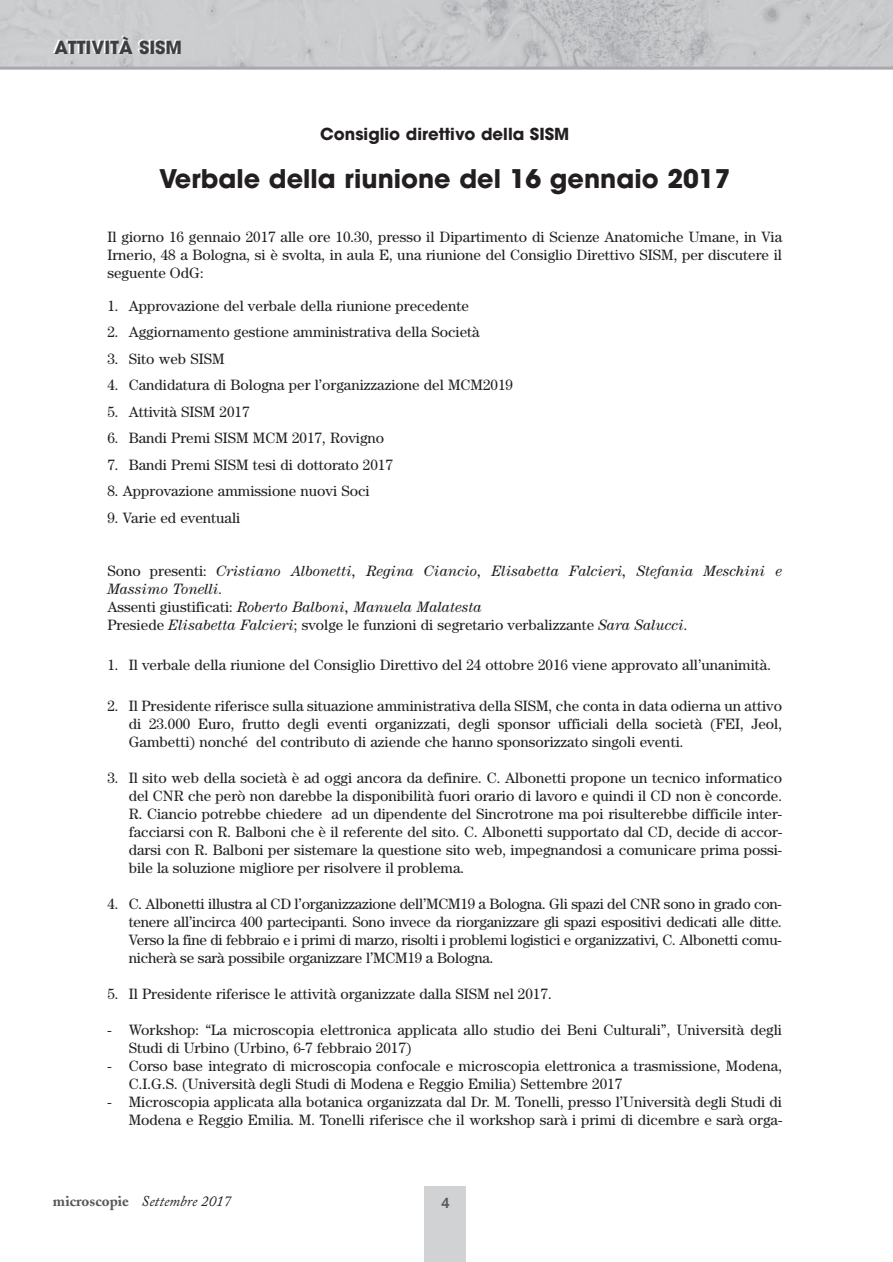
<style>
.page{position:relative;width:893px;height:1262px;background:#fff}
.page>*{position:absolute;margin:0;border:0;box-sizing:border-box;transform-origin:0 0}
.t1{font:700 25.5px "Avant Garde";color:#231f20}
.t2{font:700 18px "Avant Garde";color:#3e3e3f}
.t3{font:700 16.5px "Avant Garde";color:#231f20}
.t4{font:15px/18px "Century";color:#231f20;text-align:justify}
.t5{font:italic 15px/18px "Century";color:#231f20}
.t6{font:italic 15px "Adobe Caslon";color:#231f20}
.t7{font:500 15px "Franklin Gothic";color:#57585a}
.s1{font-style:normal}
.s2{font-weight:700;font-style:normal;color:#57585a}
</style>
<div class="page">
<svg style="left:0;top:0;width:892px;height:67px;fill:#cacbcd"></svg>
<div style="left:424px;top:1186px;width:42px;height:76px;background:#d1d2d4"></div>
<hr style="left:0;top:67px;width:892px;height:3px;background:#a8a9ad">
<p class="t2" style="left:54px;top:41px;width:129px">ATTIVITÀ SISM</p>
<p class="t3" style="left:320px;top:128px;width:250px">Consiglio direttivo della SISM</p>
<h1 class="t1" style="left:159px;top:169px;width:572px">Verbale della riunione del 16 gennaio 2017</h1>
<p class="t4" style="left:107px;top:229px;width:675px">Il giorno 16 gennaio 2017 alle ore 10.30, presso il Dipartimento di Scienze Anatomiche Umane, in Via Irnerio, 48 a Bologna, si è svolta, in aula E, una riunione del Consiglio Direttivo SISM, per discutere il seguente OdG:</p>
<p class="t4" style="left:107px;top:298px;width:363px">1. Approvazione del verbale della riunione precedente</p>
<p class="t4" style="left:107px;top:325px;width:373px">2. Aggiornamento gestione amministrativa della Società</p>
<p class="t4" style="left:107px;top:351px;width:119px">3. Sito web SISM</p>
<p class="t4" style="left:107px;top:378px;width:407px">4. Candidatura di Bologna per l’organizzazione del MCM2019</p>
<p class="t4" style="left:107px;top:404px;width:144px">5. Attività SISM 2017</p>
<p class="t4" style="left:107px;top:431px;width:278px">6. Bandi Premi SISM MCM 2017, Rovigno</p>
<p class="t4" style="left:107px;top:457px;width:287px">7. Bandi Premi SISM tesi di dottorato 2017</p>
<p class="t4" style="left:107px;top:484px;width:263px">8. Approvazione ammissione nuovi Soci</p>
<p class="t4" style="left:107px;top:510px;width:134px">9. Varie ed eventuali</p>
<p class="t5" style="left:107px;top:563px;width:675px"><span class="s1">Sono presenti:</span> Cristiano Albonetti, Regina Ciancio, Elisabetta Falcieri, Stefania Meschini e Massimo Tonelli.<br><span class="s1">Assenti giustificati:</span> Roberto Balboni, Manuela Malatesta<br><span class="s1">Presiede</span> Elisabetta Falcieri<span class="s1">; svolge le funzioni di segretario verbalizzante</span> Sara Salucci.</p>
<p class="t4" style="left:107px;top:658px;width:664px">1. Il verbale della riunione del Consiglio Direttivo del 24 ottobre 2016 viene approvato all’unanimità.</p>
<p class="t4" style="left:129px;top:698px;width:654px;text-indent:-21px">2. Il Presidente riferisce sulla situazione amministrativa della SISM, che conta in data odierna un attivo di 23.000 Euro, frutto degli eventi organizzati, degli sponsor ufficiali della società (FEI, Jeol, Gambetti) nonché del contributo di aziende che hanno sponsorizzato singoli eventi.</p>
<p class="t4" style="left:129px;top:770px;width:654px;text-indent:-21px">3. Il sito web della società è ad oggi ancora da definire. C. Albonetti propone un tecnico informatico del CNR che però non darebbe la disponibilità fuori orario di lavoro e quindi il CD non è concorde.<br>R. Ciancio potrebbe chiedere ad un dipendente del Sincrotrone ma poi risulterebbe difficile inter&shy;facciarsi con R. Balboni che è il referente del sito. C. Albonetti supportato dal CD, decide di accor&shy;darsi con R. Balboni per sistemare la questione sito web, impegnandosi a comunicare prima possi&shy;bile la soluzione migliore per risolvere il problema.</p>
<p class="t4" style="left:129px;top:896px;width:654px;text-indent:-21px">4. C. Albonetti illustra al CD l’organizzazione dell’MCM19 a Bologna. Gli spazi del CNR sono in grado con&shy;tenere all’incirca 400 partecipanti. Sono invece da riorganizzare gli spazi espositivi dedicati alle ditte.<br>Verso la fine di febbraio e i primi di marzo, risolti i problemi logistici e organizzativi, C. Albonetti comu&shy;nicherà se sarà possibile organizzare l’MCM19 a Bologna.</p>
<p class="t4" style="left:107px;top:986px;width:445px">5. Il Presidente riferisce le attività organizzate dalla SISM nel 2017.</p>
<p class="t4" style="left:129px;top:1022px;width:654px;text-indent:-21px">- Workshop: “La microscopia elettronica applicata allo studio dei Beni Culturali”, Università degli<br>Studi di Urbino (Urbino, 6-7 febbraio 2017)</p>
<p class="t4" style="left:129px;top:1058px;width:654px;text-indent:-21px">- Corso base integrato di microscopia confocale e microscopia elettronica a trasmissione, Modena,<br>C.I.G.S. (Università degli Studi di Modena e Reggio Emilia) Settembre 2017</p>
<p class="t4" style="left:107px;top:1094px;width:676px;text-align:right">- Microscopia applicata alla botanica organizzata dal Dr. M. Tonelli, presso l’Università degli Studi di<br>Modena e Reggio Emilia. M. Tonelli riferisce che il workshop sarà i primi di dicembre e sarà orga-</p>
<p class="t6" style="left:53px;top:1196px;width:180px"><span class="s2">microscopie</span> Settembre 2017</p>
<p class="t7" style="left:441px;top:1194px;width:10px">4</p>
</div>
